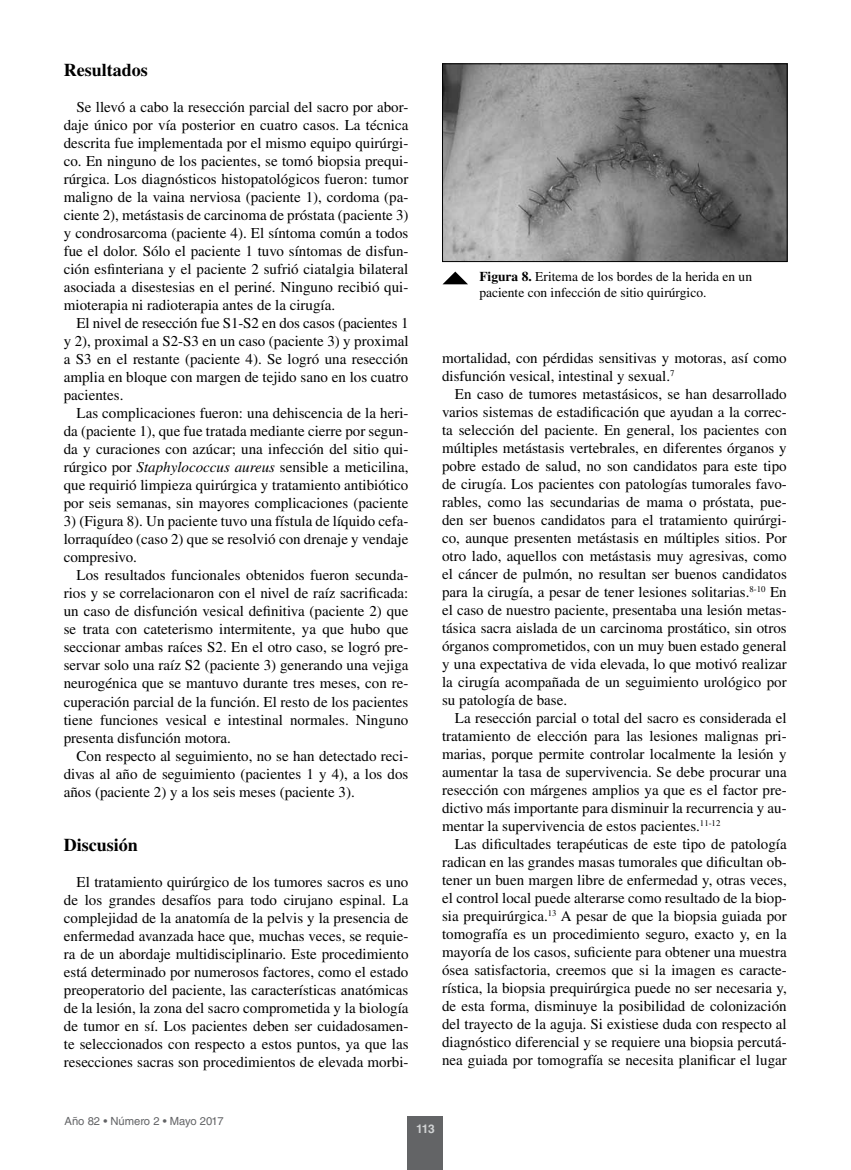
<style>
.page{position:relative;width:851px;height:1170px;background:#fff}
.page>*{position:absolute;margin:0;border:0;box-sizing:border-box;transform-origin:0 0}
.t1{font:700 18px "Times LT Std";color:#000}
.t2{font:15px/18px "Times LT Std";color:#000;text-align:justify}
.t3{font:13.5px/16.2px "Times LT Std";color:#000}
.t4{font:700 12px "Helvetica LT Std";color:#d1d3d4}
.t5{font:11.25px "Helvetica LT Std";color:#636466}
.s1{font-style:italic}
.s2{font-weight:700}
</style>
<div class="page">
<div style="left:407px;top:1116px;width:36px;height:53px;background:#636466"></div>
<img style="left:444px;top:65px;width:341px;height:195px">
<div style="left:442px;top:63px;width:345px;height:199px;border:1px solid #000"></div>
<svg style="left:443px;top:271px;width:25px;height:13px"></svg>
<p class="t1" style="left:64px;top:59px;width:86px">Resultados</p>
<p class="t2" style="left:64px;top:98px;width:346px;text-indent:13px">Se llevó a cabo la resección parcial del sacro por abor&shy;daje único por vía posterior en cuatro casos. La técnica descrita fue implementada por el mismo equipo quirúrgi&shy;co. En ninguno de los pacientes, se tomó biopsia prequi&shy;rúrgica. Los diagnósticos histopatológicos fueron: tumor maligno de la vaina nerviosa (paciente 1), cordoma (pa&shy;ciente 2), metástasis de carcinoma de próstata (paciente 3) y condrosarcoma (paciente 4). El síntoma común a todos fue el dolor. Sólo el paciente 1 tuvo síntomas de disfun&shy;ción esfinteriana y el paciente 2 sufrió ciatalgia bilateral asociada a disestesias en el periné. Ninguno recibió qui&shy;mioterapia ni radioterapia antes de la cirugía.</p>
<p class="t2" style="left:64px;top:314px;width:346px;text-indent:13px">El nivel de resección fue S1-S2 en dos casos (pacientes 1 y 2), proximal a S2-S3 en un caso (paciente 3) y proximal a S3 en el restante (paciente 4). Se logró una resección amplia en bloque con margen de tejido sano en los cuatro pacientes.</p>
<p class="t2" style="left:64px;top:404px;width:346px;text-indent:13px">Las complicaciones fueron: una dehiscencia de la heri&shy;da (paciente 1), que fue tratada mediante cierre por segun&shy;da y curaciones con azúcar; una infección del sitio qui&shy;rúrgico por <span class="s1">Staphylococcus aureus</span> sensible a meticilina, que requirió limpieza quirúrgica y tratamiento antibiótico por seis semanas, sin mayores complicaciones (paciente</p>
<p class="t2" style="left:64px;top:512px;width:346px">3) (Figura 8). Un paciente tuvo una fístula de líquido cefa&shy;lorraquídeo (caso 2) que se resolvió con drenaje y vendaje compresivo.</p>
<p class="t2" style="left:64px;top:566px;width:346px;text-indent:13px">Los resultados funcionales obtenidos fueron secunda&shy;rios y se correlacionaron con el nivel de raíz sacrificada: un caso de disfunción vesical definitiva (paciente 2) que se trata con cateterismo intermitente, ya que hubo que seccionar ambas raíces S2. En el otro caso, se logró pre&shy;servar solo una raíz S2 (paciente 3) generando una vejiga neurogénica que se mantuvo durante tres meses, con re&shy;cuperación parcial de la función. El resto de los pacientes tiene funciones vesical e intestinal normales. Ninguno presenta disfunción motora.</p>
<p class="t2" style="left:64px;top:746px;width:346px;text-indent:13px">Con respecto al seguimiento, no se han detectado reci&shy;divas al año de seguimiento (pacientes 1 y 4), a los dos años (paciente 2) y a los seis meses (paciente 3).</p>
<p class="t1" style="left:64px;top:833px;width:76px">Discusión</p>
<p class="t2" style="left:64px;top:872px;width:346px;text-indent:13px">El tratamiento quirúrgico de los tumores sacros es uno de los grandes desafíos para todo cirujano espinal. La complejidad de la anatomía de la pelvis y la presencia de enfermedad avanzada hace que, muchas veces, se requie&shy;ra de un abordaje multidisciplinario. Este procedimiento está determinado por numerosos factores, como el estado preoperatorio del paciente, las características anatómicas de la lesión, la zona del sacro comprometida y la biología de tumor en sí. Los pacientes deben ser cuidadosamen&shy;te seleccionados con respecto a estos puntos, ya que las resecciones sacras son procedimientos de elevada morbi-</p>
<p class="t3" style="left:479px;top:268px;width:274px"><span class="s2">Figura 8.</span> Eritema de los bordes de la herida en un paciente con infección de sitio quirúrgico.</p>
<p class="t2" style="left:442px;top:349px;width:346px">mortalidad, con pérdidas sensitivas y motoras, así como disfunción vesical, intestinal y sexual.<sup>7</sup></p>
<p class="t2" style="left:442px;top:385px;width:346px;text-indent:13px">En caso de tumores metastásicos, se han desarrollado varios sistemas de estadificación que ayudan a la correc&shy;ta selección del paciente. En general, los pacientes con múltiples metástasis vertebrales, en diferentes órganos y pobre estado de salud, no son candidatos para este tipo de cirugía. Los pacientes con patologías tumorales favo&shy;rables, como las secundarias de mama o próstata, pue&shy;den ser buenos candidatos para el tratamiento quirúrgi&shy;co, aunque presenten metástasis en múltiples sitios. Por otro lado, aquellos con metástasis muy agresivas, como el cáncer de pulmón, no resultan ser buenos candidatos para la cirugía, a pesar de tener lesiones solitarias.<sup>8-10</sup> En el caso de nuestro paciente, presentaba una lesión metas&shy;tásica sacra aislada de un carcinoma prostático, sin otros órganos comprometidos, con un muy buen estado general y una expectativa de vida elevada, lo que motivó realizar la cirugía acompañada de un seguimiento urológico por su patología de base.</p>
<p class="t2" style="left:442px;top:709px;width:346px;text-indent:13px">La resección parcial o total del sacro es considerada el tratamiento de elección para las lesiones malignas pri&shy;marias, porque permite controlar localmente la lesión y aumentar la tasa de supervivencia. Se debe procurar una resección con márgenes amplios ya que es el factor pre&shy;dictivo más importante para disminuir la recurrencia y au&shy;mentar la supervivencia de estos pacientes.<sup>11-12</sup></p>
<p class="t2" style="left:442px;top:835px;width:346px;text-indent:13px">Las dificultades terapéuticas de este tipo de patología radican en las grandes masas tumorales que dificultan ob&shy;tener un buen margen libre de enfermedad y, otras veces, el control local puede alterarse como resultado de la biop&shy;sia prequirúrgica.<sup>13</sup> A pesar de que la biopsia guiada por tomografía es un procedimiento seguro, exacto y, en la mayoría de los casos, suficiente para obtener una muestra ósea satisfactoria, creemos que si la imagen es caracte&shy;rística, la biopsia prequirúrgica puede no ser necesaria y, de esta forma, disminuye la posibilidad de colonización del trayecto de la aguja. Si existiese duda con respecto al diagnóstico diferencial y se requiere una biopsia percutá&shy;nea guiada por tomografía se necesita planificar el lugar</p>
<p class="t5" style="left:64px;top:1114px;width:160px">Año 82 • Número 2 • Mayo 2017</p>
<p class="t4" style="left:416px;top:1121px;width:20px">113</p>
</div>
